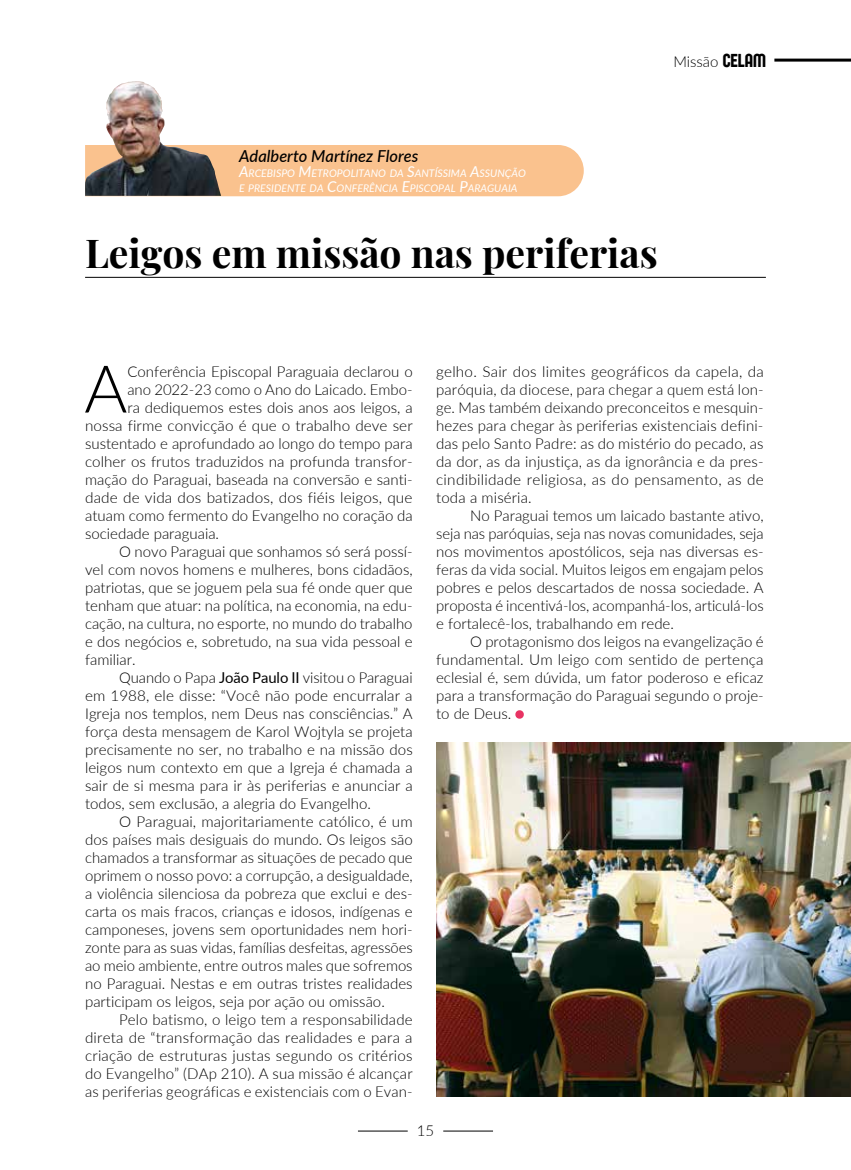
<style>
.page{position:relative;width:851px;height:1170px;background:#fff}
.page>*{position:absolute;margin:0;border:0;box-sizing:border-box;transform-origin:0 0}
.t1{font:300 65.85px "Lato";color:#000}
.t2{font:700 39px "Playfair Display SC";color:#000}
.t3{font:italic 500 16.5px "Lato";color:#000}
.t4{font:300 15px/18px "Lato";color:#000;text-align:justify}
.t5{font:italic 10.5px/15px "Lato";color:#fff}
.s1{font-family:"Sugo Pro Display Trial";font-weight:400;font-size:19.5px}
.s2{font-size:15px}
.s3{font-weight:400}
</style>
<div class="page">
<svg style="left:515px;top:710px;width:9px;height:9px"></svg>
<hr style="left:85px;top:277px;width:680px;height:1px;background:#000">
<div style="left:221px;top:145px;width:362px;height:51px;background:#fac28e"></div>
<img style="left:85px;top:81px;width:136px;height:115px">
<img style="left:436px;top:742px;width:414px;height:354px">
<hr style="left:443px;top:1130px;width:50px;height:1px;background:#000">
<hr style="left:358px;top:1130px;width:49px;height:1px;background:#000">
<hr style="left:774px;top:59px;width:76px;height:3px;background:#000">
<p class="t4" style="left:673px;top:52px;width:94px">Missão <span class="s1">CELAM</span></p>
<p class="t3" style="left:239px;top:144px;width:181px">Adalberto Martínez Flores</p>
<p class="t5" style="left:239px;top:165px;width:288px"><span class="s2">A</span>RCEBISPO <span class="s2">M</span>ETROPOLITANO DA <span class="s2">S</span>ANTÍSSIMA <span class="s2">A</span>SSUNÇÃO<br>E PRESIDENTE DA <span class="s2">C</span>ONFERÊNCIA <span class="s2">E</span>PISCOPAL <span class="s2">P</span>ARAGUAIA</p>
<h2 class="t2" style="left:85px;top:223px;width:574px">Leigos em missão nas periferias</h2>
<h1 class="t1" style="left:84px;top:343px;width:45px">A</h1>
<p class="t4" style="left:127px;top:361px;width:287px">Conferência Episcopal Paraguaia declarou o</p>
<p class="t4" style="left:127px;top:379px;width:287px">ano 2022-23 como o Ano do Laicado. Embo-</p>
<p class="t4" style="left:127px;top:397px;width:287px">ra dediquemos estes dois anos aos leigos, a</p>
<p class="t4" style="left:85px;top:415px;width:329px">nossa firme convicção é que o trabalho deve ser</p>
<p class="t4" style="left:85px;top:433px;width:329px">sustentado e aprofundado ao longo do tempo para</p>
<p class="t4" style="left:85px;top:451px;width:329px">colher os frutos traduzidos na profunda transfor-</p>
<p class="t4" style="left:85px;top:469px;width:329px">mação do Paraguai, baseada na conversão e santi-</p>
<p class="t4" style="left:85px;top:487px;width:329px">dade de vida dos batizados, dos fiéis leigos, que</p>
<p class="t4" style="left:85px;top:505px;width:329px">atuam como fermento do Evangelho no coração da</p>
<p class="t4" style="left:85px;top:523px;width:135px">sociedade paraguaia.</p>
<p class="t4" style="left:119px;top:541px;width:295px">O novo Paraguai que sonhamos só será possí-</p>
<p class="t4" style="left:85px;top:559px;width:329px">vel com novos homens e mulheres, bons cidadãos,</p>
<p class="t4" style="left:85px;top:577px;width:329px">patriotas, que se joguem pela sua fé onde quer que</p>
<p class="t4" style="left:85px;top:595px;width:329px">tenham que atuar: na política, na economia, na edu-</p>
<p class="t4" style="left:85px;top:613px;width:329px">cação, na cultura, no esporte, no mundo do trabalho</p>
<p class="t4" style="left:85px;top:631px;width:329px">e dos negócios e, sobretudo, na sua vida pessoal e</p>
<p class="t4" style="left:85px;top:649px;width:52px">familiar.</p>
<p class="t4" style="left:119px;top:667px;width:295px">Quando o Papa <span class="s3">João Paulo II</span> visitou o Paraguai</p>
<p class="t4" style="left:85px;top:685px;width:329px">em 1988, ele disse: “Você não pode encurralar a</p>
<p class="t4" style="left:85px;top:703px;width:329px">Igreja nos templos, nem Deus nas consciências.” A</p>
<p class="t4" style="left:85px;top:721px;width:329px">força desta mensagem de Karol Wojtyla se projeta</p>
<p class="t4" style="left:85px;top:739px;width:329px">precisamente no ser, no trabalho e na missão dos</p>
<p class="t4" style="left:85px;top:757px;width:329px">leigos num contexto em que a Igreja é chamada a</p>
<p class="t4" style="left:85px;top:775px;width:329px">sair de si mesma para ir às periferias e anunciar a</p>
<p class="t4" style="left:85px;top:793px;width:287px">todos, sem exclusão, a alegria do Evangelho.</p>
<p class="t4" style="left:119px;top:811px;width:295px">O Paraguai, majoritariamente católico, é um</p>
<p class="t4" style="left:85px;top:829px;width:329px">dos países mais desiguais do mundo. Os leigos são</p>
<p class="t4" style="left:85px;top:847px;width:329px">chamados a transformar as situações de pecado que</p>
<p class="t4" style="left:85px;top:865px;width:329px">oprimem o nosso povo: a corrupção, a desigualdade,</p>
<p class="t4" style="left:85px;top:883px;width:329px">a violência silenciosa da pobreza que exclui e des-</p>
<p class="t4" style="left:85px;top:901px;width:329px">carta os mais fracos, crianças e idosos, indígenas e</p>
<p class="t4" style="left:85px;top:919px;width:329px">camponeses, jovens sem oportunidades nem hori-</p>
<p class="t4" style="left:85px;top:937px;width:329px">zonte para as suas vidas, famílias desfeitas, agressões</p>
<p class="t4" style="left:85px;top:955px;width:329px">ao meio ambiente, entre outros males que sofremos</p>
<p class="t4" style="left:85px;top:973px;width:329px">no Paraguai. Nestas e em outras tristes realidades</p>
<p class="t4" style="left:85px;top:991px;width:301px">participam os leigos, seja por ação ou omissão.</p>
<p class="t4" style="left:119px;top:1009px;width:295px">Pelo batismo, o leigo tem a responsabilidade</p>
<p class="t4" style="left:85px;top:1027px;width:329px">direta de “transformação das realidades e para a</p>
<p class="t4" style="left:85px;top:1045px;width:329px">criação de estruturas justas segundo os critérios</p>
<p class="t4" style="left:85px;top:1063px;width:329px">do Evangelho” (DAp 210). A sua missão é alcançar</p>
<p class="t4" style="left:85px;top:1081px;width:329px">as periferias geográficas e existenciais com o Evan-</p>
<p class="t4" style="left:436px;top:361px;width:329px">gelho. Sair dos limites geográficos da capela, da paróquia, da diocese, para chegar a quem está lon&shy;ge. Mas também deixando preconceitos e mesquin&shy;hezes para chegar às periferias existenciais defini&shy;das pelo Santo Padre: as do mistério do pecado, as da dor, as da injustiça, as da ignorância e da pres&shy;cindibilidade religiosa, as do pensamento, as de toda a miséria.</p>
<p class="t4" style="left:436px;top:505px;width:329px;text-indent:34px">No Paraguai temos um laicado bastante ativo, seja nas paróquias, seja nas novas comunidades, seja nos movimentos apostólicos, seja nas diversas es&shy;feras da vida social. Muitos leigos em engajam pelos pobres e pelos descartados de nossa sociedade. A proposta é incentivá-los, acompanhá-los, articulá-los e fortalecê-los, trabalhando em rede.</p>
<p class="t4" style="left:436px;top:631px;width:329px;text-indent:34px">O protagonismo dos leigos na evangelização é fundamental. Um leigo com sentido de pertença eclesial é, sem dúvida, um fator poderoso e eficaz para a transformação do Paraguai segundo o proje&shy;to de Deus.</p>
<p class="t4" style="left:416px;top:1120px;width:19px">15</p>
</div>
